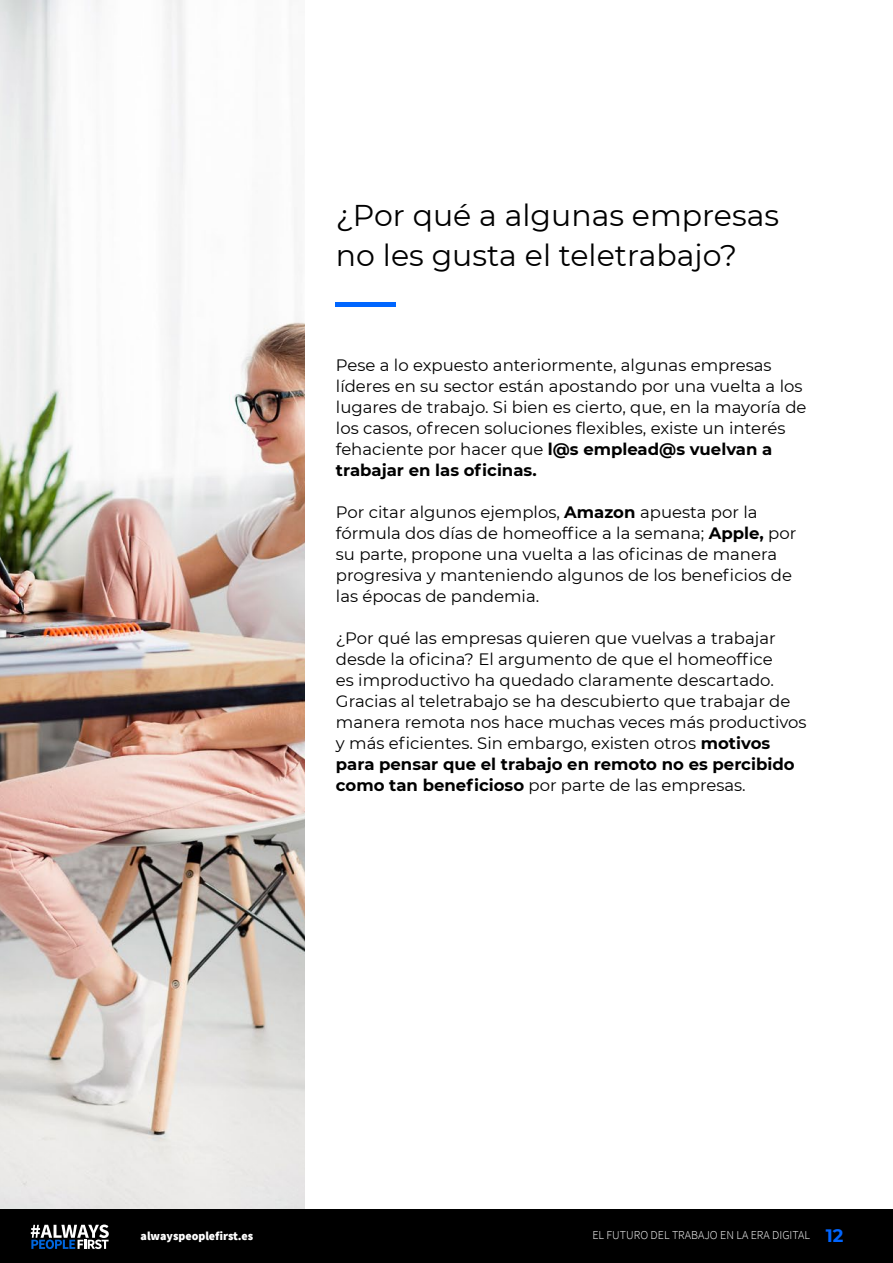
<style>
.page{position:relative;width:893px;height:1263px;background:#fff}
.page>*{position:absolute;margin:0;border:0;box-sizing:border-box;transform-origin:0 0}
.t1{font:30px/40.5px "Montserrat";color:#000}
.t2{font:16.5px/21px "Montserrat";color:#000}
.t3{font:300 12px "Source Sans Pro";color:#fff}
.t4{font:900 12px "Source Sans Pro";color:#fff}
.s1{font-weight:700}
.s2{font-family:"Montserrat";font-weight:700;font-size:18px;color:#0065ff}
</style>
<div class="page">
<div style="left:1px;top:1209px;width:892px;height:54px;background:#000"></div>
<svg style="left:31px;top:1224px;width:78px;height:25px"></svg>
<img style="left:0;top:0;width:304px;height:1209px">
<div style="left:336px;top:302px;width:60px;height:5px;background:#06f"></div>
<h1 class="t1" style="left:336px;top:194px;width:445px">¿Por qué a algunas empresas no les gusta el teletrabajo?</h1>
<p class="t2" style="left:336px;top:354px;width:472px">Pese a lo expuesto anteriormente, algunas empresas líderes en su sector están apostando por una vuelta a los lugares de trabajo. Si bien es cierto, que, en la mayoría de los casos, ofrecen soluciones flexibles, existe un interés fehaciente por hacer que <span class="s1">l@s emplead@s vuelvan a trabajar en las oficinas.</span></p>
<p class="t2" style="left:336px;top:501px;width:462px">Por citar algunos ejemplos, <span class="s1">Amazon</span> apuesta por la fórmula dos días de homeoffice a la semana; <span class="s1">Apple,</span> por su parte, propone una vuelta a las oficinas de manera progresiva y manteniendo algunos de los beneficios de las épocas de pandemia.</p>
<p class="t2" style="left:336px;top:627px;width:472px">¿Por qué las empresas quieren que vuelvas a trabajar desde la oficina? El argumento de que el homeoffice<br>es improductivo ha quedado claramente descartado.<br>Gracias al teletrabajo se ha descubierto que trabajar de manera remota nos hace muchas veces más productivos y más eficientes. Sin embargo, existen otros <span class="s1">motivos para pensar que el trabajo en remoto no es percibido como tan beneficioso</span> por parte de las empresas.</p>
<p class="t4" style="left:141px;top:1227px;width:114px">alwayspeoplefirst.es</p>
<p class="t3" style="left:592px;top:1227px;width:253px">EL FUTURO DEL TRABAJO EN LA ERA DIGITAL <span class="s2">12</span></p>
</div>
